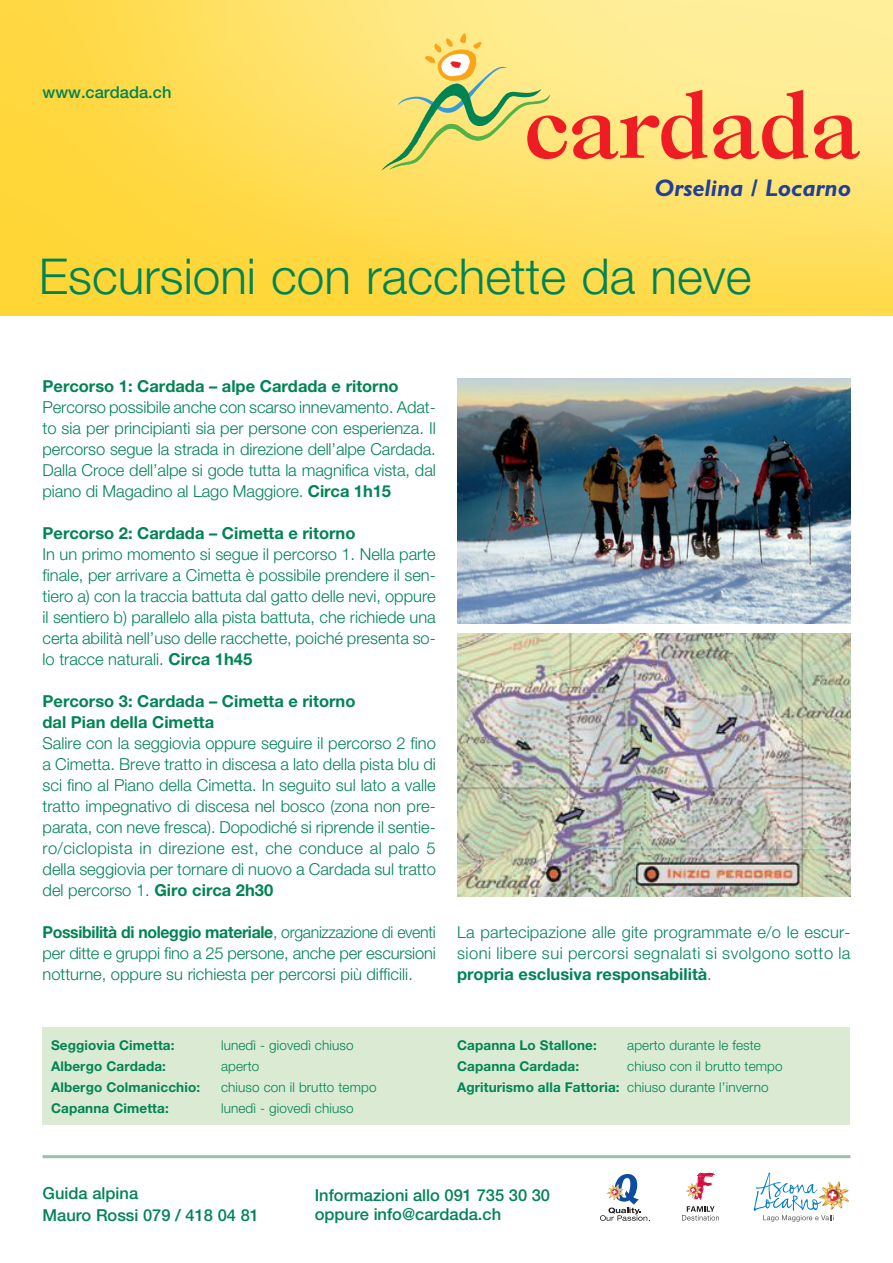
<style>
.page{position:relative;width:893px;height:1263px;background:#fff}
.page>*{position:absolute;margin:0;border:0;box-sizing:border-box;transform-origin:0 0}
.t1{font:300 49.5px "Helvetica Neue";color:#008454}
.t2{font:italic 700 24px "Gill Alt One";color:#223f99}
.t3{font:300 16.5px/21px "Helvetica Neue";color:#008454;text-align:justify}
.t4{font:300 16.5px/21px "Helvetica Neue";color:#008454;text-align:justify;scale:.96 1}
.t5{font:700 16.5px/21px "Helvetica Neue";color:#008454}
.t6{font:500 16.5px/19.4px "Helvetica Neue";color:#008454}
.t7{font:500 16.5px/21px "Helvetica Neue CE";color:#008454}
.t8{font:300 13.5px/21px "Helvetica Neue";letter-spacing:.01em;color:#008454}
.t9{font:700 13.5px "Helvetica Neue";letter-spacing:.01em;color:#008454}
.s1{font-weight:700}
</style>
<div class="page">
<img style="left:0;top:0;width:893px;height:316px">
<svg style="left:600px;top:1173px;width:50px;height:48px"></svg>
<img style="left:834px;top:1182px;width:15px;height:27px">
<svg style="left:754px;top:1172px;width:80px;height:50px"></svg>
<img style="left:457px;top:634px;width:393px;height:262px">
<img style="left:457px;top:378px;width:393px;height:245px">
<hr style="left:43px;top:1155px;width:807px;height:3px;background:#9dbfaa">
<svg style="left:382px;top:33px;width:325px;height:137px;background:#f1d279"></svg>
<svg style="left:713px;top:90px;width:95px;height:69px;background:#f9a66a"></svg>
<svg style="left:814px;top:115px;width:46px;height:44px;background:#f78e5c"></svg>
<div style="left:43px;top:1027px;width:807px;height:98px;background:#daead3"></div>
<svg style="left:693px;top:1172px;width:22px;height:28px"></svg>
<img style="left:686px;top:1183px;width:15px;height:15px">
<svg style="left:682px;top:1206px;width:37px;height:14px"></svg>
<p class="t6" style="left:43px;top:82px;width:130px">www.cardada.ch</p>
<h2 class="t2" style="left:655px;top:174px;width:198px">Orselina / Locarno</h2>
<h1 class="t1" style="left:39px;top:247px;width:714px">Escursioni con racchette da neve</h1>
<p class="t5" style="left:43px;top:375px;width:357px">Percorso 1: Cardada – alpe Cardada e ritorno</p>
<p class="t3" style="left:43px;top:396px;width:395px">Percorso possibile anche con scarso innevamento. Adat&shy;to sia per principianti sia per persone con esperienza. Il percorso segue la strada in direzione dell’alpe Cardada.<br>Dalla Croce dell’alpe si gode tutta la magnifica vista, dal piano di Magadino al Lago Maggiore. <span class="s1">Circa 1h15</span></p>
<p class="t5" style="left:43px;top:522px;width:314px">Percorso 2: Cardada – Cimetta e ritorno</p>
<p class="t3" style="left:43px;top:543px;width:395px">In un primo momento si segue il percorso 1. Nella parte finale, per arrivare a Cimetta è possibile prendere il sen&shy;tiero a) con la traccia battuta dal gatto delle nevi, oppure il sentiero b) parallelo alla pista battuta, che richiede una certa abilità nell’uso delle racchette, poiché presenta so&shy;lo tracce naturali. <span class="s1">Circa 1h45</span></p>
<p class="t5" style="left:43px;top:690px;width:314px">Percorso 3: Cardada – Cimetta e ritorno dal Pian della Cimetta</p>
<p class="t3" style="left:43px;top:732px;width:395px">Salire con la seggiovia oppure seguire il percorso 2 fino a Cimetta. Breve tratto in discesa a lato della pista blu di sci fino al Piano della Cimetta. In seguito sul lato a valle tratto impegnativo di discesa nel bosco (zona non pre&shy;parata, con neve fresca). Dopodiché si riprende il sentie&shy;ro/ciclopista in direzione est, che conduce al palo 5 della seggiovia per tornare di nuovo a Cardada sul tratto del percorso 1. <span class="s1">Giro circa 2h30</span></p>
<p class="t4" style="left:43px;top:921px;width:411px"><span class="s1">Possibilità di noleggio materiale</span>, organizzazione di eventi per ditte e gruppi fino a 25 persone, anche per escursioni notturne, oppure su richiesta per percorsi più difficili.</p>
<p class="t3" style="left:457px;top:921px;width:395px">La partecipazione alle gite programmate e/o le escur&shy;sioni libere sui percorsi segnalati si svolgono sotto la <span class="s1">propria esclusiva responsabilità</span>.</p>
<p class="t9" style="left:51px;top:1037px;width:125px">Seggiovia Cimetta:</p>
<p class="t8" style="left:221px;top:1034px;width:134px">lunedì - giovedì chiuso</p>
<p class="t9" style="left:51px;top:1058px;width:117px">Albergo Cardada:</p>
<p class="t8" style="left:221px;top:1055px;width:40px">aperto</p>
<p class="t9" style="left:51px;top:1079px;width:151px">Albergo Colmanicchio:</p>
<p class="t8" style="left:221px;top:1076px;width:157px">chiuso con il brutto tempo</p>
<p class="t9" style="left:51px;top:1100px;width:119px">Capanna Cimetta:</p>
<p class="t8" style="left:221px;top:1097px;width:134px">lunedì - giovedì chiuso</p>
<p class="t9" style="left:457px;top:1037px;width:141px">Capanna Lo Stallone:</p>
<p class="t8" style="left:627px;top:1034px;width:135px">aperto durante le feste</p>
<p class="t9" style="left:457px;top:1058px;width:124px">Capanna Cardada:</p>
<p class="t8" style="left:457px;top:1055px;width:327px;text-indent:170px">chiuso con il brutto tempo<br><span class="s1">Agriturismo alla Fattoria:</span> chiuso durante l’inverno</p>
<p class="t7" style="left:43px;top:1183px;width:218px">Guida alpina<br>Mauro Rossi 079 / 418 04 81</p>
<p class="t6" style="left:315px;top:1185px;width:237px">Informazioni allo 091 735 30 30 oppure info@cardada.ch</p>
</div>
